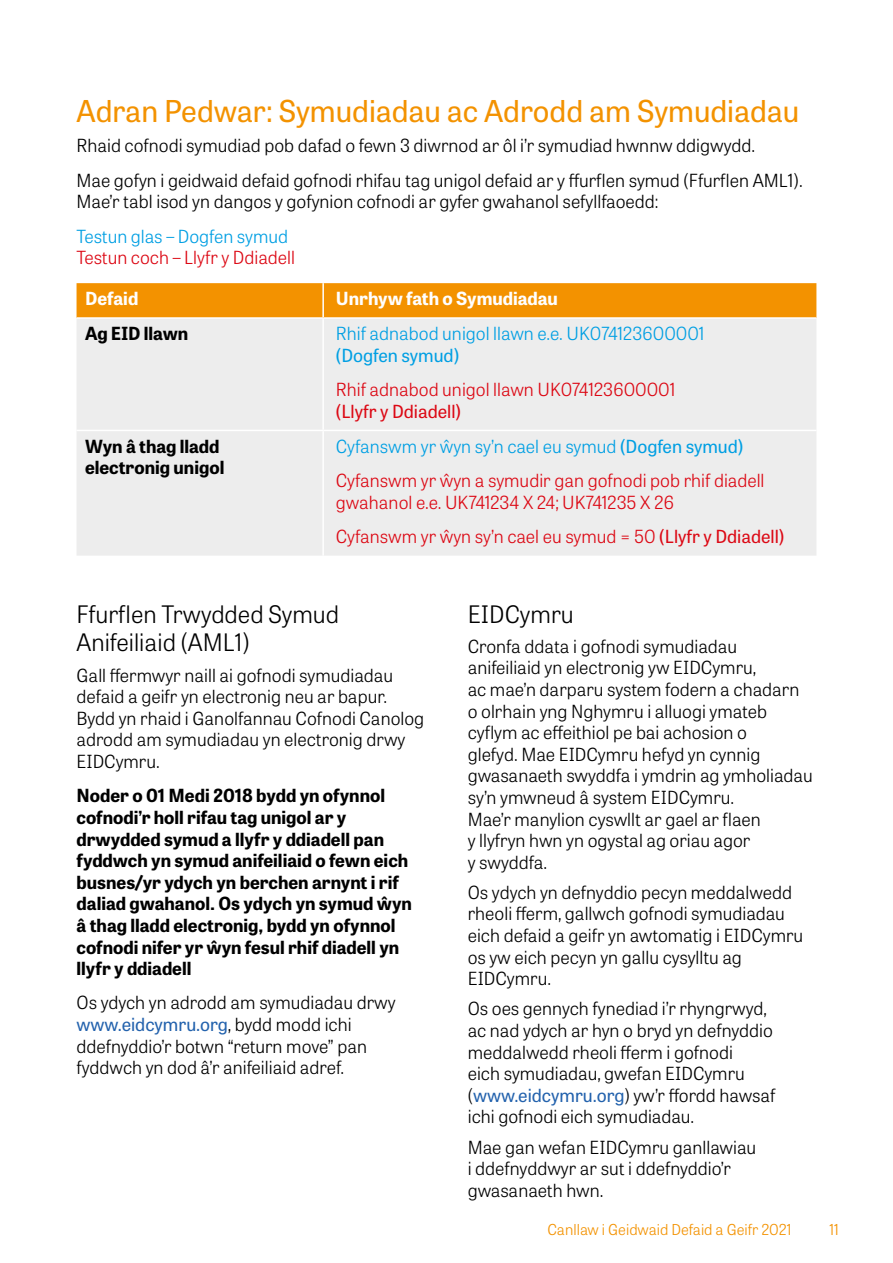
<style>
.page{position:relative;width:893px;height:1263px;background:#fff}
.page>*{position:absolute;margin:0;border:0;box-sizing:border-box;transform-origin:0 0}
.H2_Heading_1_Orange{font:30px "Tablet Gothic";color:#f39200}
.H3_Heading{font:300 24px/28.8px "Tablet Gothic";color:#000}
.P_Body{font:300 18px/21.6px "Tablet Gothic";color:#000}
.P_Body-2{font:700 18px/21.6px "Tablet Gothic";color:#000}
.P_Body-3{font:300 18px/21.6px "Tablet Gothic";color:#dc0814}
.P_Body-4{font:300 18px/21.6px "Tablet Gothic";color:#009fe3}
.P_Body_bold{font:700 18px/21.6px "Tablet Gothic";color:#000}
.P_Table_times_16pt_bold_white{font:700 18px "Tablet Gothic";color:#fff}
.t1{font:300 15px "Tablet Gothic";color:#f39200}
.s1{color:#009fe3}
.s2{font-weight:400}
.s3{font-weight:400;color:#2362ad}
</style>
<div class="page">
<div style="left:77px;top:283px;width:739px;height:34px;background:#f39200"></div>
<div style="left:77px;top:319px;width:739px;height:237px;background:#ededed"></div>
<hr style="left:322px;top:283px;width:2px;height:34px;background:#fff">
<hr style="left:322px;top:319px;width:2px;height:111px;background:#fff">
<hr style="left:77px;top:430px;width:246px;height:1px;background:#fff">
<hr style="left:323px;top:430px;width:493px;height:1px;background:#fff">
<hr style="left:322px;top:431px;width:2px;height:125px;background:#fff">
<h2 class="H2_Heading_1_Orange" style="left:77px;top:91px;width:724px">Adran Pedwar: Symudiadau ac Adrodd am Symudiadau</h2>
<p class="P_Body" style="left:77px;top:135px;width:680px">Rhaid cofnodi symudiad pob dafad o fewn 3 diwrnod ar ôl i’r symudiad hwnnw ddigwydd.</p>
<p class="P_Body" style="left:77px;top:169px;width:728px">Mae gofyn i geidwaid defaid gofnodi rhifau tag unigol defaid ar y ffurflen symud (Ffurflen AML1).<br>Mae’r tabl isod yn dangos y gofynion cofnodi ar gyfer gwahanol sefyllfaoedd:</p>
<p class="P_Body-3" style="left:77px;top:225px;width:220px"><span class="s1">Testun glas – Dogfen symud<br></span>Testun coch – Llyfr y Ddiadell</p>
<p class="P_Table_times_16pt_bold_white" style="left:85px;top:286px;width:55px">Defaid</p>
<p class="P_Table_times_16pt_bold_white" style="left:336px;top:286px;width:224px">Unrhyw fath o Symudiadau</p>
<p class="P_Body_bold" style="left:85px;top:322px;width:105px">Ag EID llawn</p>
<p class="P_Body-4" style="left:336px;top:322px;width:370px">Rhif adnabod unigol llawn e.e. UK074123600001 <span class="s2">(Dogfen symud)</span></p>
<p class="P_Body-3" style="left:336px;top:378px;width:341px">Rhif adnabod unigol llawn UK074123600001 <span class="s2">(Llyfr y Ddiadell)</span></p>
<p class="P_Body_bold" style="left:85px;top:434px;width:141px">Wyn â thag lladd electronig unigol</p>
<p class="P_Body-4" style="left:336px;top:435px;width:409px">Cyfanswm yr ŵyn sy’n cael eu symud <span class="s2">(Dogfen symud)</span></p>
<p class="P_Body-3" style="left:336px;top:469px;width:430px">Cyfanswm yr ŵyn a symudir gan gofnodi pob rhif diadell gwahanol e.e. UK741234 X 24; UK741235 X 26</p>
<p class="P_Body-3" style="left:336px;top:525px;width:450px">Cyfanswm yr ŵyn sy’n cael eu symud = 50 <span class="s2">(Llyfr y Ddiadell)</span></p>
<h3 class="H3_Heading" style="left:77px;top:599px;width:264px">Ffurflen Trwydded Symud<br>Anifeiliaid (AML1)</h3>
<p class="P_Body" style="left:77px;top:663px;width:349px">Gall ffermwyr naill ai gofnodi symudiadau defaid a geifr yn electronig neu ar bapur.<br>Bydd yn rhaid i Ganolfannau Cofnodi Canolog adrodd am symudiadau yn electronig drwy EIDCymru.</p>
<p class="P_Body-2" style="left:77px;top:784px;width:337px">Noder o 01 Medi 2018 bydd yn ofynnol cofnodi’r holl rifau tag unigol ar y drwydded symud a llyfr y ddiadell pan fyddwch yn symud anifeiliaid o fewn eich busnes/yr ydych yn berchen arnynt i rif daliad gwahanol. Os ydych yn symud ŵyn â thag lladd electronig, bydd yn ofynnol cofnodi nifer yr ŵyn fesul rhif diadell yn llyfr y ddiadell</p>
<p class="P_Body" style="left:77px;top:991px;width:321px">Os ydych yn adrodd am symudiadau drwy <span class="s3">www.eidcymru.org</span>, bydd modd ichi ddefnyddio’r botwn “return move” pan fyddwch yn dod â’r anifeiliaid adref.</p>
<h3 class="H3_Heading" style="left:468px;top:599px;width:108px">EIDCymru</h3>
<p class="P_Body" style="left:468px;top:635px;width:346px">Cronfa ddata i gofnodi symudiadau anifeiliaid yn electronig yw EIDCymru,<br>ac mae’n darparu system fodern a chadarn o olrhain yng Nghymru i alluogi ymateb cyflym ac effeithiol pe bai achosion o<br>glefyd. Mae EIDCymru hefyd yn cynnig gwasanaeth swyddfa i ymdrin ag ymholiadau sy’n ymwneud â system EIDCymru.<br>Mae’r manylion cyswllt ar gael ar flaen<br>y llyfryn hwn yn ogystal ag oriau agor<br>y swyddfa.</p>
<p class="P_Body" style="left:468px;top:881px;width:337px">Os ydych yn defnyddio pecyn meddalwedd rheoli fferm, gallwch gofnodi symudiadau eich defaid a geifr yn awtomatig i EIDCymru os yw eich pecyn yn gallu cysylltu ag EIDCymru.</p>
<p class="P_Body" style="left:468px;top:997px;width:309px">Os oes gennych fynediad i’r rhyngrwyd, ac nad ydych ar hyn o bryd yn defnyddio meddalwedd rheoli fferm i gofnodi<br>eich symudiadau, gwefan EIDCymru (<span class="s3">www.eidcymru.org</span>) yw’r ffordd hawsaf ichi gofnodi eich symudiadau.</p>
<p class="P_Body" style="left:468px;top:1135px;width:290px">Mae gan wefan EIDCymru ganllawiau i ddefnyddwyr ar sut i ddefnyddio’r gwasanaeth hwn.</p>
<p class="t1" style="left:547px;top:1220px;width:245px">Canllaw i Geidwaid Defaid a Geifr 2021</p>
<p class="t1" style="left:829px;top:1220px;width:11px">11</p>
</div>
